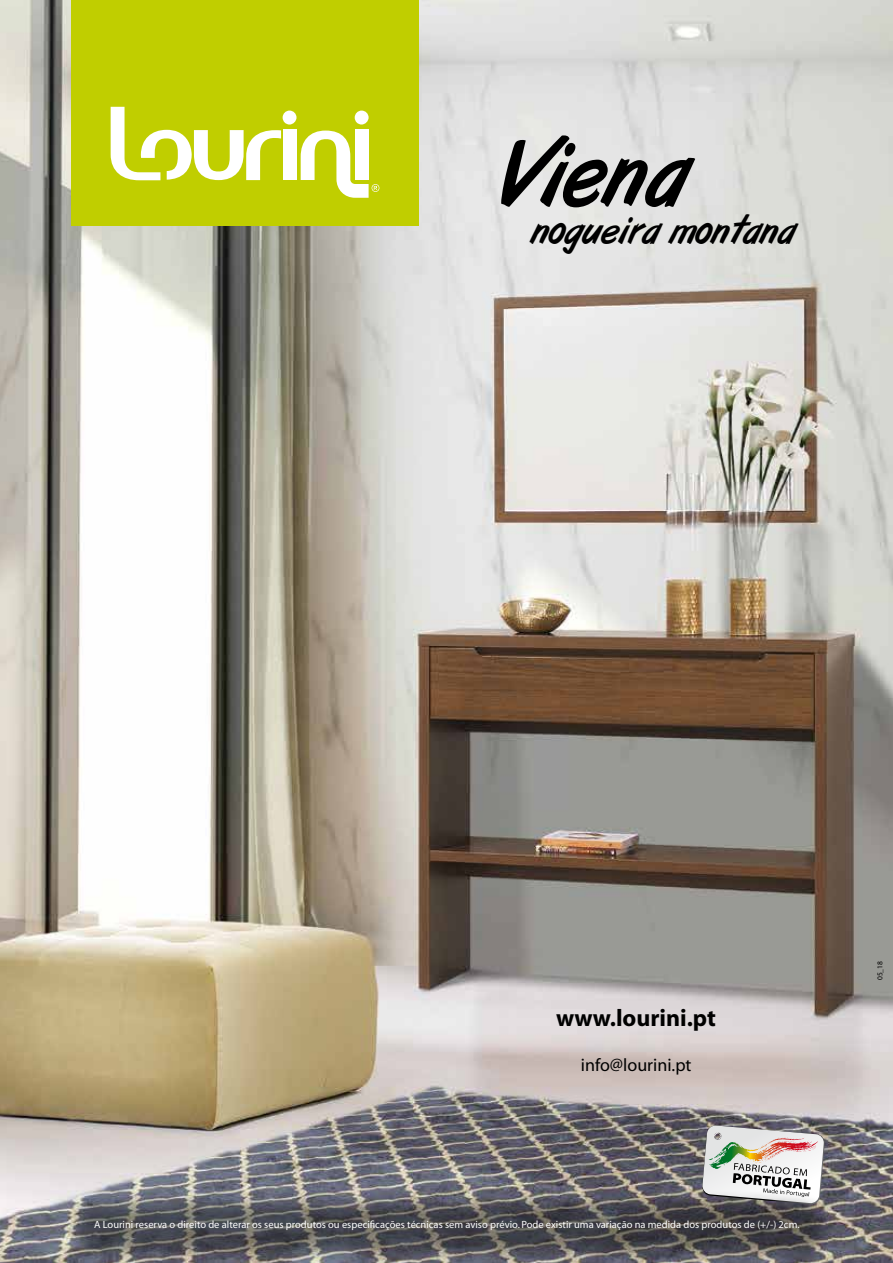
<style>
.page{position:relative;width:893px;height:1263px;background:#fff}
.page>*{position:absolute;margin:0;border:0;box-sizing:border-box;transform-origin:0 0}
.t1{font:94.2px "Art Brush";color:#000}
.t2{font:39.75px "Art Brush";color:#000}
.t3{font:700 24px "Myriad";color:#000}
.t4{font:18px "Myriad";color:#000}
.t5{font:10.5px "Myriad";color:#fff}
.t6{font:7.5px "Myriad";color:#000}
</style>
<div class="page">
<img style="left:0;top:0;width:893px;height:1263px">
<div style="left:71px;top:0;width:348px;height:225px;background:#c0ce00"></div>
<svg style="left:111px;top:107px;width:268px;height:91px"></svg>
<img style="left:702px;top:1125px;width:123px;height:64px">
<div style="left:63px;top:1189px;width:773px;height:74px;background:#000;opacity:.42"></div>
<h1 class="t1" style="left:500px;top:123px;width:188px">Viena</h1>
<h2 class="t2" style="left:531px;top:208px;width:265px">nogueira montana</h2>
<h3 class="t3" style="left:556px;top:1005px;width:161px">www.lourini.pt</h3>
<h3 class="t4" style="left:581px;top:1056px;width:112px">info@lourini.pt</h3>
<p class="t5" style="left:94px;top:1219px;width:707px">A Lourini reserva o direito de alterar os seus produtos ou especificações técnicas sem aviso prévio. Pode existir uma variação na medida dos produtos de (+/-) 2cm.</p>
<p class="t6" style="left:876px;top:980px;width:21px;rotate:-90deg">05_18</p>
</div>
